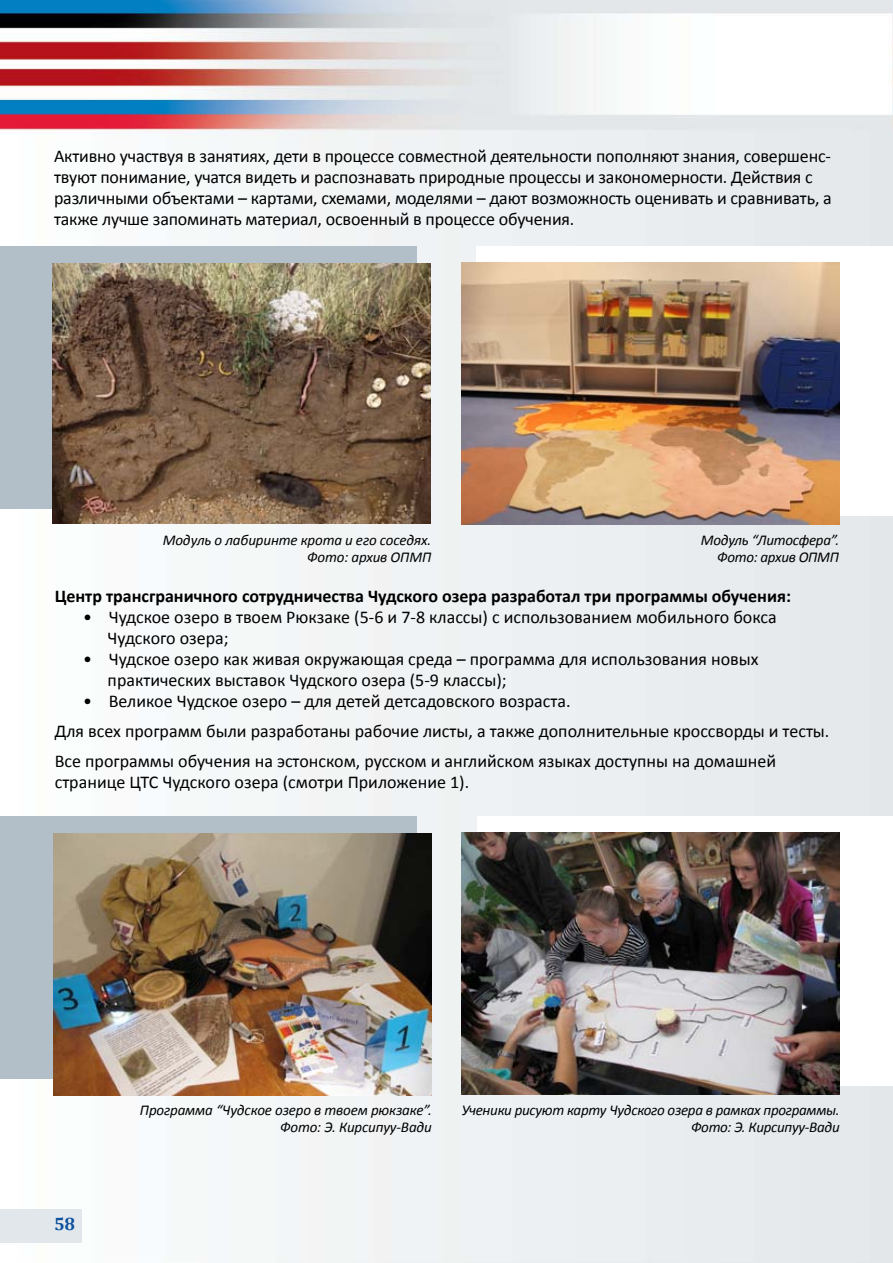
<style>
.page{position:relative;width:893px;height:1263px;background:#fff}
.page>*{position:absolute;margin:0;border:0;box-sizing:border-box;transform-origin:0 0}
.t1{font:18px/21px "Calibri";letter-spacing:-.01em;color:#000}
.t2{font:700 18px "Calibri";color:#000}
.t3{font:700 18px "Cambria";color:#0c519f}
.t4{font:italic 15px/16.5px "Calibri";letter-spacing:-.02em;color:#000;text-align:right}
</style>
<div class="page">
<img style="left:0;top:0;width:893px;height:1263px">
<div style="left:0;top:1209px;width:82px;height:33px;background:#e1e7ea"></div>
<div style="left:0;top:247px;width:416px;height:262px;background:#b2bfc8"></div>
<div style="left:477px;top:247px;width:416px;height:269px;background:#fff"></div>
<img style="left:53px;top:264px;width:378px;height:259px">
<img style="left:461px;top:262px;width:379px;height:263px">
<div style="left:1px;top:816px;width:416px;height:263px;background:#b2bfc8"></div>
<div style="left:478px;top:816px;width:415px;height:270px;background:#fff"></div>
<img style="left:53px;top:834px;width:378px;height:262px">
<img style="left:462px;top:832px;width:378px;height:262px">
<p class="t1" style="left:54px;top:146px;width:779px">Активно участвуя в занятиях, дети в процессе совместной деятельности пополняют знания, совершенс&shy;твуют понимание, учатся видеть и распознавать природные процессы и закономерности. Действия с различными объектами – картами, схемами, моделями – дают возможность оценивать и сравнивать, а также лучше запоминать материал, освоенный в процессе обучения.</p>
<p class="t4" style="left:163px;top:532px;width:270px">Модуль о лабиринте крота и его соседях.<br>Фото: архив ОПМП</p>
<p class="t4" style="left:701px;top:532px;width:140px">Модуль “Литосфера”.<br>Фото: архив ОПМП</p>
<p class="t2" style="left:55px;top:585px;width:738px">Центр трансграничного сотрудничества Чудского озера разработал три программы обучения:</p>
<p class="t1" style="left:108px;top:607px;width:671px;text-indent:-24px">• Чудское озеро в твоем Рюкзаке (5-6 и 7-8 классы) с использованием мобильного бокса<br>Чудского озера;</p>
<p class="t1" style="left:108px;top:649px;width:652px;text-indent:-24px">• Чудское озеро как живая окружающая среда – программа для использования новых практических выставок Чудского озера (5-9 классы);</p>
<p class="t1" style="left:55px;top:686px;width:776px;line-height:30px;text-indent:28px">• Великое Чудское озеро – для детей детсадовского возраста.<br>Для всех программ были разработаны рабочие листы, а также дополнительные кроссворды и тесты.<br>Все программы обучения на эстонском, русском и английском языках доступны на домашней</p>
<p class="t1" style="left:55px;top:772px;width:416px">странице ЦТС Чудского озера (смотри Приложение 1).</p>
<p class="t3" style="left:54px;top:1211px;width:23px">58</p>
<p class="t4" style="left:140px;top:1101px;width:294px">Программа “Чудское озеро в твоем рюкзаке”.<br>Фото: Э. Кирсипуу-Вади</p>
<p class="t4" style="left:462px;top:1101px;width:380px">Ученики рисуют карту Чудского озера в рамках программы.<br>Фото: Э. Кирсипуу-Вади</p>
</div>
